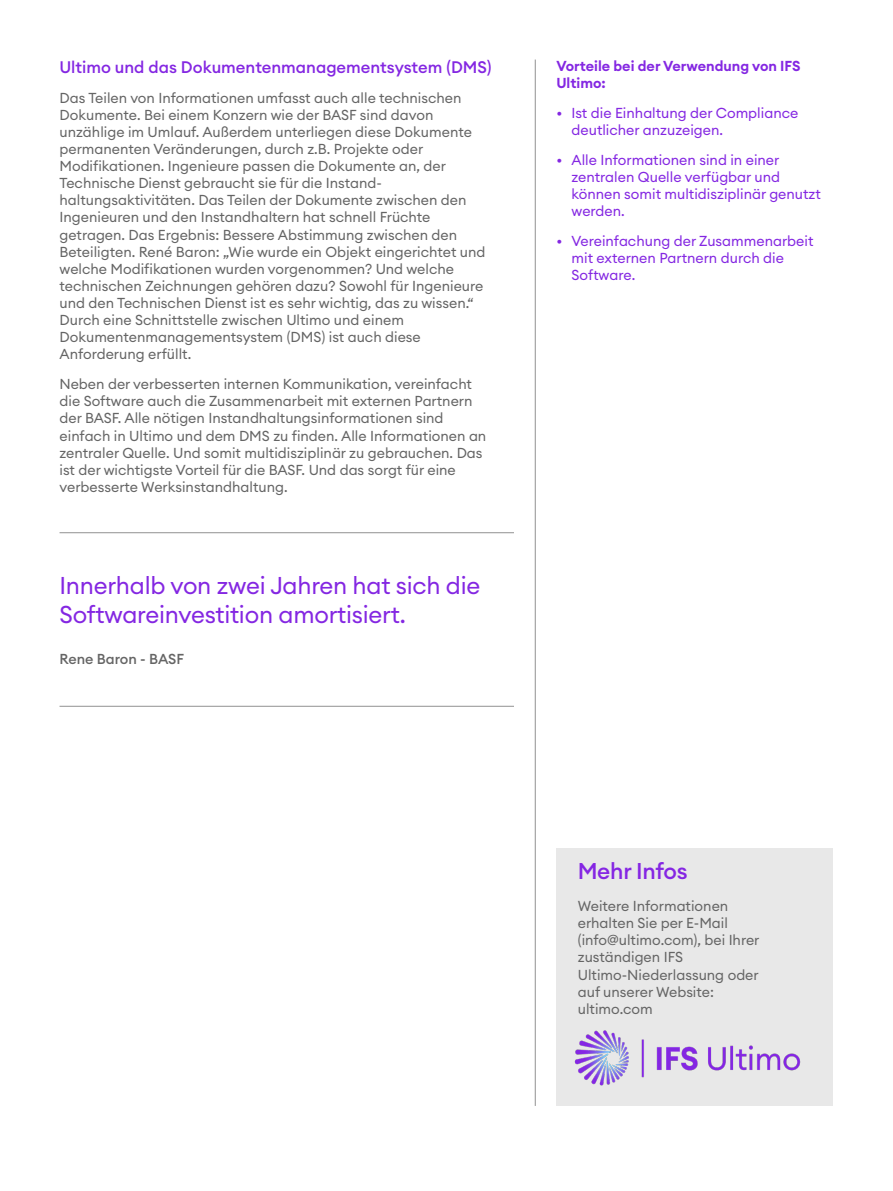
<style>
.page{position:relative;width:893px;height:1191px;background:#fff}
.page>*{position:absolute;margin:0;border:0;box-sizing:border-box;transform-origin:0 0}
.t1{font:24px/28.8px "Euclid Circular A";letter-spacing:-.01em;color:#8427e2}
.t2{font:500 22.5px "Euclid Circular A";letter-spacing:-.015em;color:#8526e3}
.t3{font:500 16.5px "Euclid Circular A";color:#8427e2}
.t4{font:14.25px/17.1px "Euclid Circular A";color:#656565}
.t5{font:14.25px/17.1px "Euclid Circular A";color:#8427e2}
.t6{font:600 14.25px/17.1px "Euclid Circular A";color:#8427e2}
.t7{font:500 14.25px "Euclid Circular A";color:#656565}
</style>
<div class="page">
<hr style="left:535px;top:60px;width:1px;height:1046px;background:#919191">
<hr style="left:60px;top:532px;width:454px;height:1px;background:#919191">
<hr style="left:60px;top:706px;width:454px;height:1px;background:#919191">
<div style="left:556px;top:848px;width:277px;height:258px;background:#e8e8e8"></div>
<img style="left:574px;top:1030px;width:227px;height:56px">
<p class="t3" style="left:60px;top:56px;width:434px">Ultimo und das Dokumentenmanagementsystem (DMS)</p>
<p class="t4" style="left:60px;top:89px;width:427px">Das Teilen von Informationen umfasst auch alle technischen Dokumente. Bei einem Konzern wie der BASF sind davon unzählige im Umlauf. Außerdem unterliegen diese Dokumente permanenten Veränderungen, durch z.B. Projekte oder Modifikationen. Ingenieure passen die Dokumente an, der Technische Dienst gebraucht sie für die Instand&shy;haltungsaktivitäten. Das Teilen der Dokumente zwischen den Ingenieuren und den Instandhaltern hat schnell Früchte getragen. Das Ergebnis: Bessere Abstimmung zwischen den Beteiligten. René Baron: „Wie wurde ein Objekt eingerichtet und welche Modifikationen wurden vorgenommen? Und welche technischen Zeichnungen gehören dazu? Sowohl für Ingenieure und den Technischen Dienst ist es sehr wichtig, das zu wissen.“ Durch eine Schnittstelle zwischen Ultimo und einem Dokumentenmanagementsystem (DMS) ist auch diese Anforderung erfüllt.</p>
<p class="t4" style="left:60px;top:375px;width:428px">Neben der verbesserten internen Kommunikation, vereinfacht die Software auch die Zusammenarbeit mit externen Partnern der BASF. Alle nötigen Instandhaltungsinformationen sind einfach in Ultimo und dem DMS zu finden. Alle Informationen an zentraler Quelle. Und somit multidisziplinär zu gebrauchen. Das ist der wichtigste Vorteil für die BASF. Und das sorgt für eine verbesserte Werksinstandhaltung.</p>
<h1 class="t1" style="left:60px;top:571px;width:422px">Innerhalb von zwei Jahren hat sich die<br>Softwareinvestition amortisiert.</h1>
<p class="t7" style="left:60px;top:650px;width:126px">Rene Baron - BASF</p>
<p class="t6" style="left:556px;top:58px;width:246px">Vorteile bei der Verwendung von IFS<br>Ultimo:</p>
<p class="t5" style="left:571px;top:104px;width:228px;text-indent:-15px">• Ist die Einhaltung der Compliance deutlicher anzuzeigen.</p>
<p class="t5" style="left:571px;top:151px;width:251px;text-indent:-15px">• Alle Informationen sind in einer zentralen Quelle verfügbar und können somit multidisziplinär genutzt werden.</p>
<p class="t5" style="left:571px;top:232px;width:243px;text-indent:-15px">• Vereinfachung der Zusammenarbeit mit externen Partnern durch die<br>Software.</p>
<h2 class="t2" style="left:578px;top:857px;width:111px">Mehr Infos</h2>
<p class="t4" style="left:578px;top:897px;width:183px">Weitere Informationen erhalten Sie per E-Mail (info@ultimo.com), bei Ihrer zuständigen IFS<br>Ultimo-Niederlassung oder auf unserer Website: ultimo.com</p>
</div>
